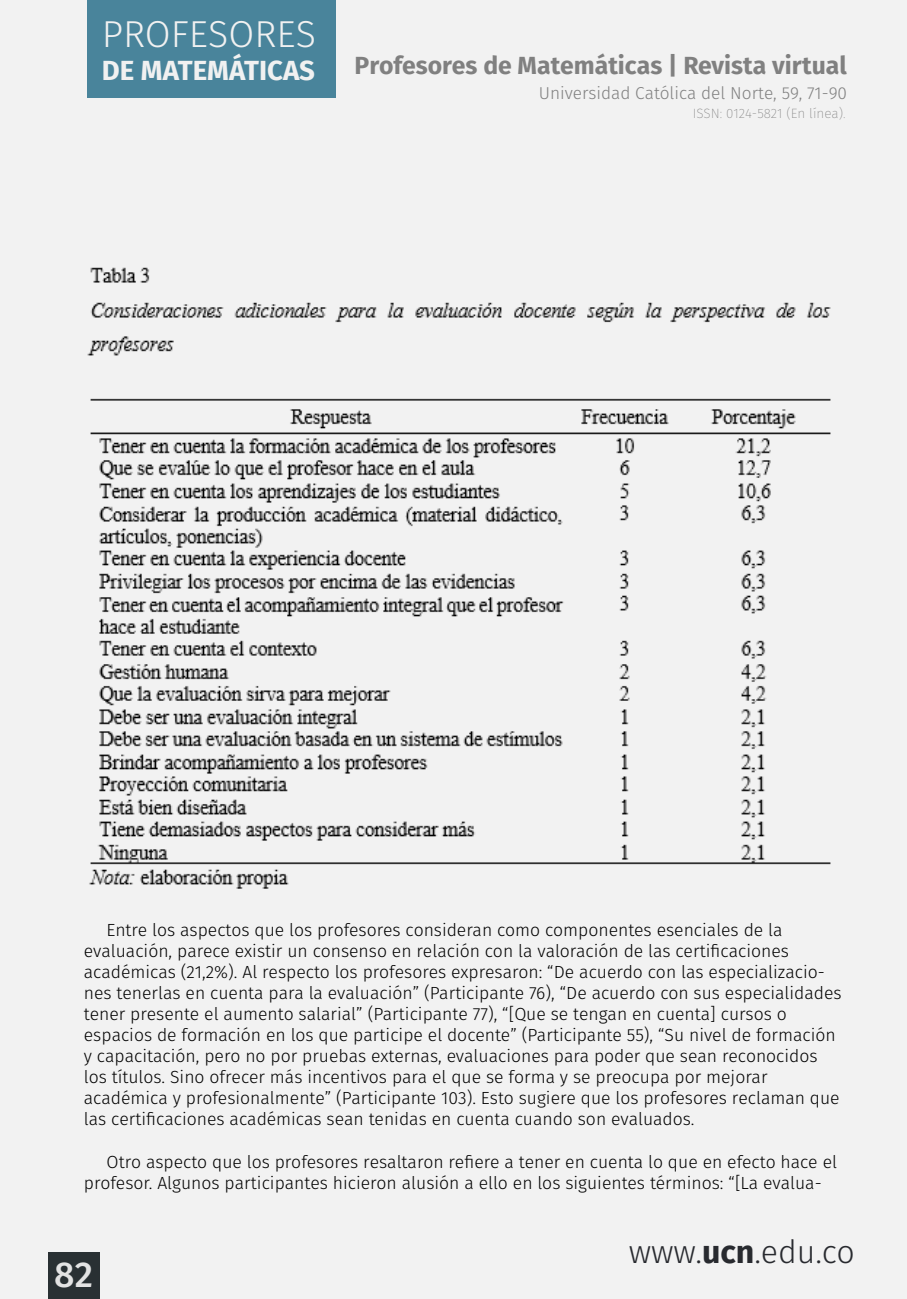
<style>
.page{position:relative;width:907px;height:1299px;background:#fff}
.page>*{position:absolute;margin:0;border:0;box-sizing:border-box;transform-origin:0 0}
.t1{font:300 37.57px "Fira Sans";color:#f1f1f1}
.t2{font:500 36px "Fira Sans";color:#e3e3e3}
.t3{font:300 32.18px "Fira Sans";color:#282a2f}
.t4{font:700 27.68px "Fira Sans";color:#f1f1f1}
.t5{font:700 24.75px "Fira Sans";color:#808080}
.t6{font:300 17.55px/21.2px "Fira Sans";color:#000}
.t7{font:300 17.32px "Fira Sans";color:#808080}
.t8{font:200 13.5px "Fira Sans";color:#808080}
.s1{font-weight:700}
</style>
<div class="page">
<div style="left:1px;top:1px;width:906px;height:1298px;background:#f2f2f2"></div>
<div style="left:48px;top:1252px;width:51px;height:47px;background:#293033"></div>
<div style="left:87px;top:0;width:249px;height:97px;background:#49849b"></div>
<img style="left:87px;top:267px;width:744px;height:622px">
<h1 class="t1" style="left:102px;top:7px;width:216px">PROFESORES</h1>
<h3 class="t4" style="left:102px;top:51px;width:215px">DE MATEMÁTICAS</h3>
<h3 class="t5" style="left:354px;top:48px;width:494px">Profesores de Matemáticas | Revista virtual</h3>
<p class="t7" style="left:539px;top:81px;width:310px">Universidad Católica del Norte, 59, 71-90</p>
<p class="t8" style="left:693px;top:103px;width:154px">ISSN: 0124-5821 (En línea).</p>
<p class="t6" style="left:84px;top:919px;width:759px;text-indent:22px">Entre los aspectos que los profesores consideran como componentes esenciales de la evaluación, parece existir un consenso en relación con la valoración de las certificaciones académicas (21,2%). Al respecto los profesores expresaron: “De acuerdo con las especializacio&shy;nes tenerlas en cuenta para la evaluación” (Participante 76), “De acuerdo con sus especialidades tener presente el aumento salarial” (Participante 77), “[Que se tengan en cuenta] cursos o espacios de formación en los que participe el docente” (Participante 55), “Su nivel de formación y capacitación, pero no por pruebas externas, evaluaciones para poder que sean reconocidos los títulos. Sino ofrecer más incentivos para el que se forma y se preocupa por mejorar académica y profesionalmente” (Participante 103). Esto sugiere que los profesores reclaman que las certificaciones académicas sean tenidas en cuenta cuando son evaluados.</p>
<p class="t6" style="left:84px;top:1150px;width:754px;text-indent:22px">Otro aspecto que los profesores resaltaron refiere a tener en cuenta lo que en efecto hace el profesor. Algunos participantes hicieron alusión a ello en los siguientes términos: “[La evalua-</p>
<h2 class="t2" style="left:54px;top:1249px;width:40px">82</h2>
<h3 class="t3" style="left:628px;top:1229px;width:228px">www.<span class="s1">ucn</span>.edu.co</h3>
</div>
